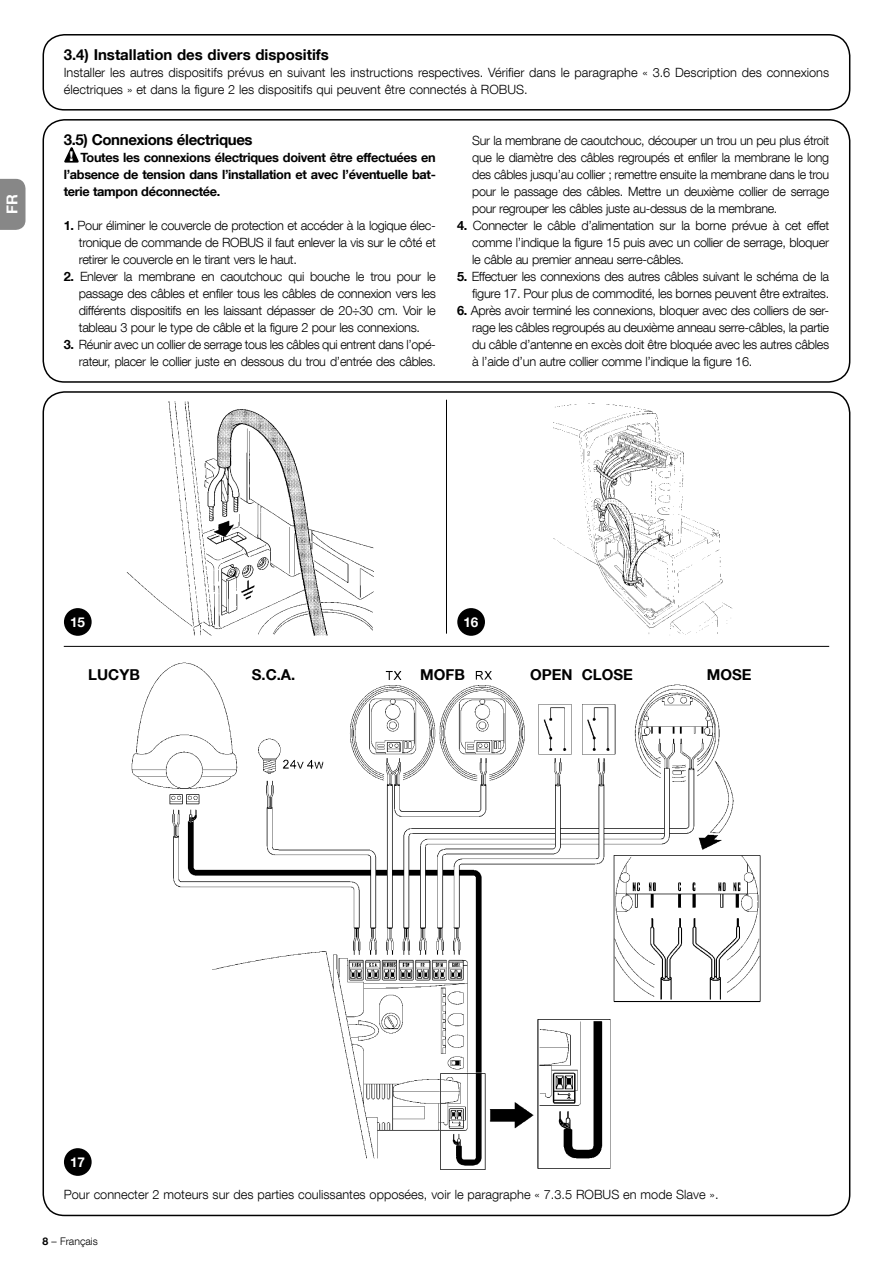
<style>
.page{position:relative;width:893px;height:1263px;background:#fff}
.page>*{position:absolute;margin:0;border:0;box-sizing:border-box;transform-origin:0 0}
.t1{font:700 15px "Helvetica Neue LT Com";color:#000}
.t2{font:700 15px "Helvetica Neue LT Com";letter-spacing:-.025em;color:#000}
.t3{font:700 15px "Helvetica Neue LT Com";color:#fff}
.t4{font:700 13.5px "Helvetica Neue LT Com";color:#fff}
.t5{font:300 12.75px/17px "Helvetica Neue LT Com";letter-spacing:-.025em;color:#000;text-align:justify}
.t6{font:300 12.75px/17px "Helvetica Neue LT Com";color:#000}
.t7{font:700 12.75px/17px "Helvetica Neue LT Com";letter-spacing:-.025em;color:#000;text-align:justify}
.t8{font:300 10.5px "Helvetica Neue LT Com";color:#000}
.s1{font-family:"Helvetica Neue";font-weight:800;font-size:13.5px;color:#fff}
.s2{font-weight:700}
</style>
<div class="page">
<svg style="left:0;top:179px;width:26px;height:51px"></svg>
<div style="left:43px;top:119px;width:807px;height:264px;border:2px solid #000;border-radius:21px"></div>
<svg style="left:64px;top:147px;width:15px;height:16px"></svg>
<div style="left:43px;top:34px;width:807px;height:77px;border:2px solid #000;border-radius:21px"></div>
<img style="left:126px;top:401px;width:248px;height:235px">
<img style="left:131px;top:662px;width:630px;height:508px">
<div style="left:64px;top:608px;width:28px;height:28px;background:#000;border-radius:50%"></div>
<div style="left:64px;top:1148px;width:28px;height:28px;background:#000;border-radius:50%"></div>
<img style="left:553px;top:403px;width:180px;height:233px">
<div style="left:457px;top:608px;width:28px;height:28px;background:#000;border-radius:50%"></div>
<hr style="left:64px;top:646px;width:765px;height:1px;background:#000">
<hr style="left:446px;top:400px;width:1px;height:234px;background:#000">
<p class="t3" style="left:3px;top:214px;width:21px;rotate:-90deg">FR</p>
<p class="t1" style="left:64px;top:45px;width:267px">3.4) Installation des divers dispositifs</p>
<p class="t6" style="left:64px;top:63px;width:767px">Installer les autres dispositifs prévus en suivant les instructions respectives. Vérifier dans le paragraphe « 3.6 Description des connexions électriques » et dans la figure 2 les dispositifs qui peuvent être connectés à ROBUS.</p>
<p class="t2" style="left:64px;top:130px;width:190px">3.5) Connexions électriques</p>
<p class="t7" style="left:64px;top:148px;width:374px;text-indent:6px"><span class="s1">!</span> Toutes les connexions électriques doivent être effectuées en l’absence de tension dans l’installation et avec l’éventuelle bat&shy;terie tampon déconnectée.</p>
<p class="t5" style="left:79px;top:216px;width:358px;text-indent:-15px"><span class="s2">1.</span> Pour éliminer le couvercle de protection et accéder à la logique élec&shy;tronique de commande de ROBUS il faut enlever la vis sur le côté et retirer le couvercle en le tirant vers le haut.</p>
<p class="t5" style="left:79px;top:267px;width:358px;text-indent:-15px"><span class="s2">2.</span> Enlever la membrane en caoutchouc qui bouche le trou pour le passage des câbles et enfiler tous les câbles de connexion vers les différents dispositifs en les laissant dépasser de 20÷30 cm. Voir le tableau 3 pour le type de câble et la figure 2 pour les connexions.</p>
<p class="t5" style="left:64px;top:335px;width:374px;text-align:right"><span class="s2">3.</span> Réunir avec un collier de serrage tous les câbles qui entrent dans l’opé&shy;rateur, placer le collier juste en dessous du trou d’entrée des câbles.</p>
<p class="t5" style="left:472px;top:131px;width:358px">Sur la membrane de caoutchouc, découper un trou un peu plus étroit que le diamètre des câbles regroupés et enfiler la membrane le long des câbles jusqu’au collier ; remettre ensuite la membrane dans le trou pour le passage des câbles. Mettre un deuxième collier de serrage pour regrouper les câbles juste au-dessus de la membrane.</p>
<p class="t5" style="left:472px;top:216px;width:358px;text-indent:-15px"><span class="s2">4.</span> Connecter le câble d’alimentation sur la borne prévue à cet effet comme l’indique la figure 15 puis avec un collier de serrage, bloquer le câble au premier anneau serre-câbles.</p>
<p class="t5" style="left:457px;top:267px;width:374px;text-align:right"><span class="s2">5.</span> Effectuer les connexions des autres câbles suivant le schéma de la figure 17. Pour plus de commodité, les bornes peuvent être extraites.</p>
<p class="t5" style="left:472px;top:301px;width:358px;text-indent:-15px"><span class="s2">6.</span> Après avoir terminé les connexions, bloquer avec des colliers de ser&shy;rage les câbles regroupés au deuxième anneau serre-câbles, la partie du câble d’antenne en excès doit être bloquée avec les autres câbles à l’aide d’un autre collier comme l’indique la figure 16.</p>
<p class="t4" style="left:70px;top:614px;width:17px">15</p>
<p class="t4" style="left:463px;top:614px;width:17px">16</p>
<p class="t1" style="left:88px;top:666px;width:53px">LUCYB</p>
<p class="t1" style="left:252px;top:665px;width:45px">S.C.A.</p>
<p class="t1" style="left:420px;top:666px;width:46px">MOFB</p>
<p class="t1" style="left:530px;top:665px;width:104px">OPEN CLOSE</p>
<p class="t1" style="left:707px;top:666px;width:46px">MOSE</p>
<p class="t4" style="left:70px;top:1154px;width:17px">17</p>
<p class="t6" style="left:64px;top:1186px;width:656px">Pour connecter 2 moteurs sur des parties coulissantes opposées, voir le paragraphe « 7.3.5 ROBUS en mode Slave ».</p>
<p class="t8" style="left:43px;top:1235px;width:57px"><span class="s2">8</span> – Français</p>
</div>
